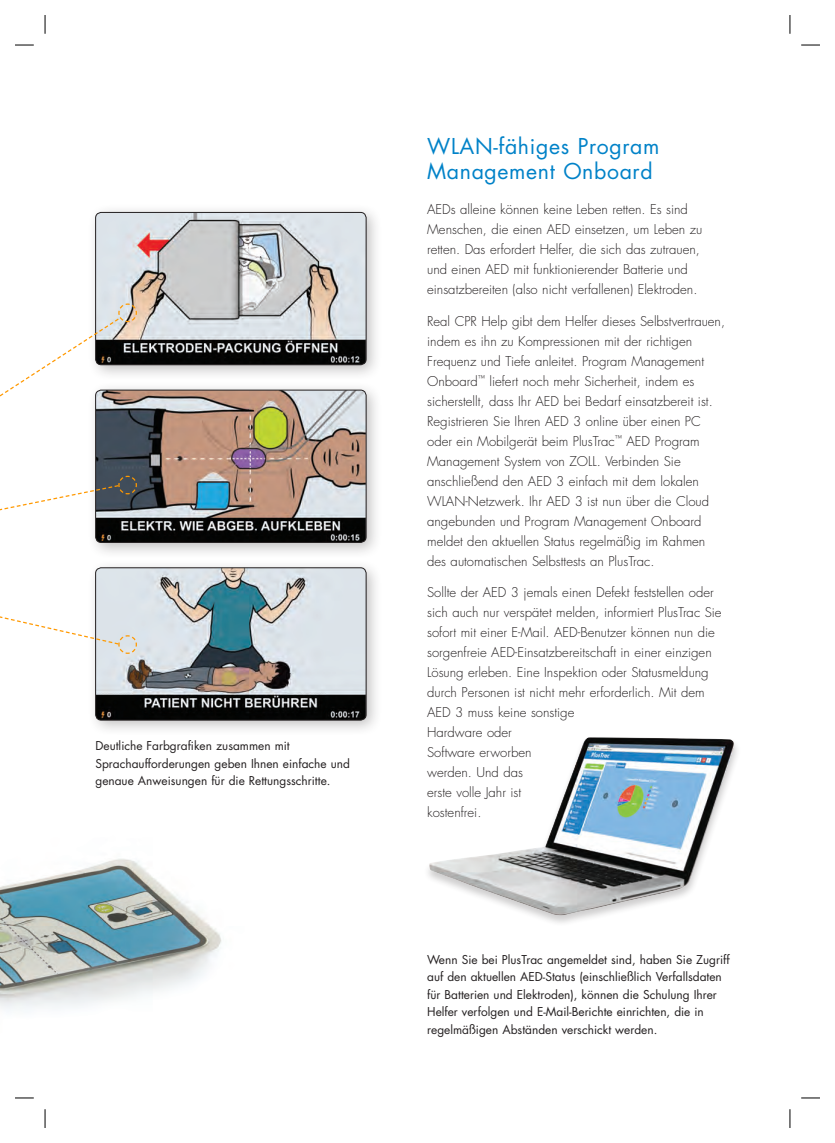
<style>
.page{position:relative;width:835px;height:1143px;background:#fff}
.page>*{position:absolute;margin:0;border:0;box-sizing:border-box;transform-origin:0 0}
.t1{font:21.25px/25.5px "Futura Std";letter-spacing:.03em;color:#0082c8}
.t2{font:300 13.12px/20px "Futura Std";color:#231f20}
.t3{font:11.88px/17.5px "Futura Std";color:#231f20}
</style>
<div class="page">
<img style="left:0;top:859px;width:222px;height:240px">
<div style="left:423px;top:736px;width:317px;height:191px;background:#231f20;opacity:.22"></div>
<img style="left:429px;top:737px;width:305px;height:178px">
<div style="left:87px;top:203px;width:296px;height:178px;background:#231f20;opacity:.28"></div>
<img style="left:96px;top:212px;width:269px;height:153px">
<div style="left:95px;top:212px;width:271px;height:153px;border:1px solid #231f20;border-radius:6px"></div>
<div style="left:87px;top:381px;width:296px;height:178px;background:#231f20;opacity:.28"></div>
<img style="left:137px;top:390px;width:228px;height:152px">
<div style="left:95px;top:390px;width:271px;height:152px;border:1px solid #231f20;border-radius:6px"></div>
<div style="left:87px;top:559px;width:296px;height:177px;background:#231f20;opacity:.28"></div>
<img style="left:96px;top:567px;width:269px;height:153px">
<div style="left:95px;top:567px;width:271px;height:153px;border:1px solid #231f20;border-radius:6px"></div>
<svg style="left:0;top:303px;width:137px;height:351px"></svg>
<svg style="left:15px;top:45px;width:19px;height:1px"></svg>
<svg style="left:801px;top:45px;width:18px;height:1px"></svg>
<svg style="left:15px;top:1097px;width:19px;height:1px"></svg>
<svg style="left:801px;top:1097px;width:18px;height:1px"></svg>
<svg style="left:45px;top:15px;width:1px;height:19px"></svg>
<svg style="left:45px;top:1109px;width:1px;height:18px"></svg>
<svg style="left:789px;top:15px;width:1px;height:19px"></svg>
<svg style="left:789px;top:1109px;width:1px;height:18px"></svg>
<p class="t3" style="left:95px;top:737px;width:256px">Deutliche Farbgrafiken zusammen mit<br>Sprachaufforderungen geben Ihnen einfache und genaue Anweisungen für die Rettungsschritte.</p>
<h1 class="t1" style="left:427px;top:133px;width:233px">WLAN-fähiges Program<br>Management Onboard</h1>
<p class="t2" style="left:427px;top:200px;width:276px">AEDs alleine können keine Leben retten. Es sind Menschen, die einen AED einsetzen, um Leben zu retten. Das erfordert Helfer, die sich das zutrauen, und einen AED mit funktionierender Batterie und einsatzbereiten (also nicht verfallenen) Elektroden.</p>
<p class="t2" style="left:427px;top:311px;width:299px">Real CPR Help gibt dem Helfer dieses Selbstvertrauen, indem es ihn zu Kompressionen mit der richtigen Frequenz und Tiefe anleitet. Program Management Onboard<sup>™</sup> liefert noch mehr Sicherheit, indem es sicherstellt, dass Ihr AED bei Bedarf einsatzbereit ist.<br>Registrieren Sie Ihren AED 3 online über einen PC oder ein Mobilgerät beim PlusTrac<sup>™</sup> AED Program Management System von ZOLL. Verbinden Sie anschließend den AED 3 einfach mit dem lokalen WLAN-Netzwerk. Ihr AED 3 ist nun über die Cloud angebunden und Program Management Onboard meldet den aktuellen Status regelmäßig im Rahmen des automatischen Selbsttests an PlusTrac.</p>
<p class="t2" style="left:427px;top:582px;width:296px">Sollte der AED 3 jemals einen Defekt feststellen oder sich auch nur verspätet melden, informiert PlusTrac Sie sofort mit einer E-Mail. AED-Benutzer können nun die sorgenfreie AED-Einsatzbereitschaft in einer einzigen Lösung erleben. Eine Inspektion oder Statusmeldung durch Personen ist nicht mehr erforderlich. Mit dem AED 3 muss keine sonstige<br>Hardware oder<br>Software erworben<br>werden. Und das<br>erste volle Jahr ist<br>kostenfrei.</p>
<p class="t3" style="left:427px;top:950px;width:304px">Wenn Sie bei PlusTrac angemeldet sind, haben Sie Zugriff auf den aktuellen AED-Status (einschließlich Verfallsdaten für Batterien und Elektroden), können die Schulung Ihrer Helfer verfolgen und E-Mail-Berichte einrichten, die in regelmäßigen Abständen verschickt werden.</p>
</div>
